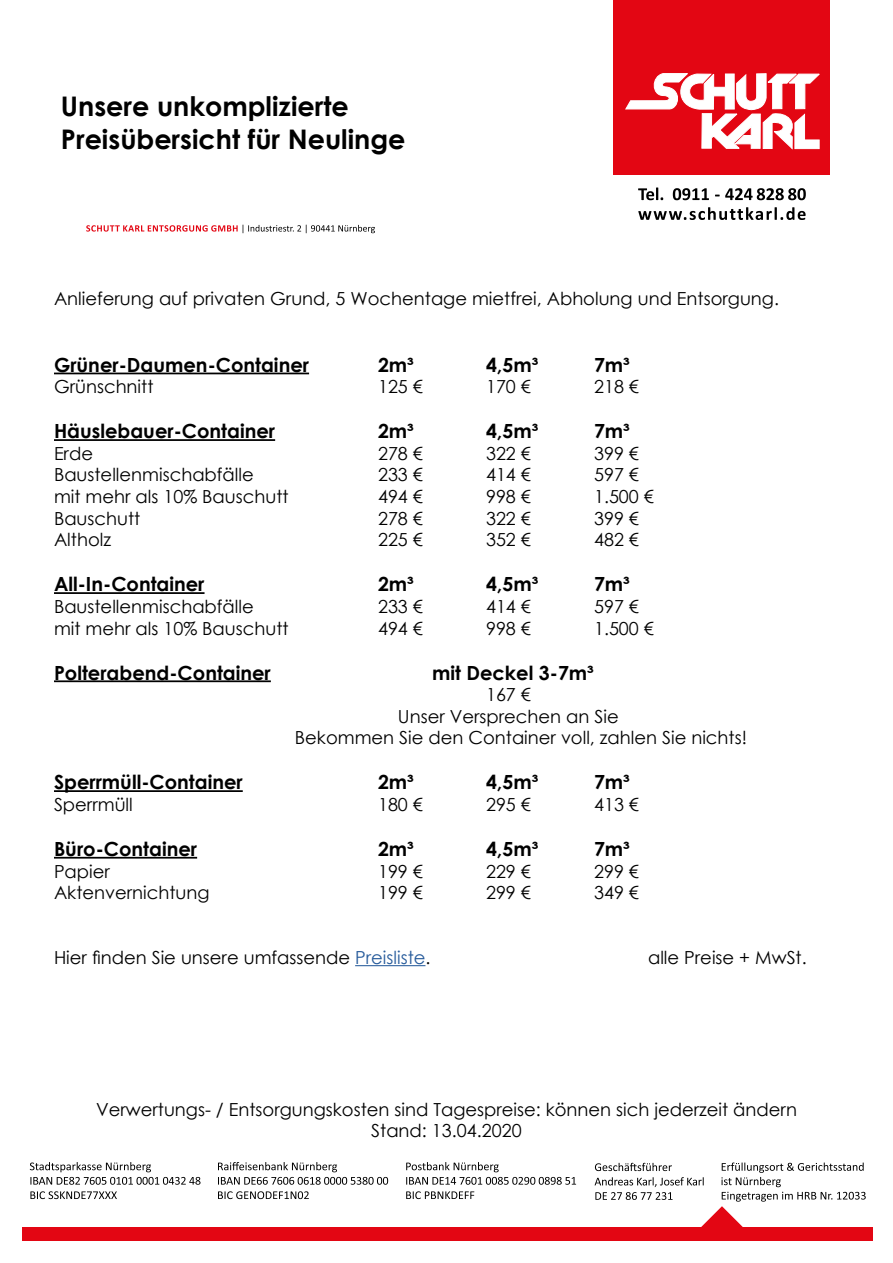
<style>
.page{position:relative;width:893px;height:1263px;background:#fff}
.page>*{position:absolute;margin:0;border:0;box-sizing:border-box;transform-origin:0 0}
.t1{font:700 27px/32.4px "Century Gothic";color:#000}
.t2{font:700 19.5px "Century Gothic";color:#000}
.t3{font:18px/21.6px "Century Gothic";color:#000;text-align:center}
.s1{color:#275b9b}
</style>
<div class="page">
<div style="left:22px;top:1227px;width:850px;height:13px;background:#e30613"></div>
<svg style="left:86px;top:225px;width:289px;height:8px"></svg>
<svg style="left:595px;top:1162px;width:271px;height:65px"></svg>
<svg style="left:30px;top:1191px;width:87px;height:8px"></svg>
<svg style="left:30px;top:1162px;width:171px;height:23px"></svg>
<svg style="left:218px;top:1191px;width:91px;height:8px"></svg>
<svg style="left:218px;top:1162px;width:170px;height:23px"></svg>
<svg style="left:406px;top:1191px;width:68px;height:8px"></svg>
<svg style="left:406px;top:1162px;width:170px;height:23px"></svg>
<svg style="left:638px;top:207px;width:168px;height:13px"></svg>
<svg style="left:638px;top:187px;width:168px;height:13px"></svg>
<div style="left:614px;top:0;width:216px;height:175px;background:#e30613"></div>
<svg style="left:625px;top:73px;width:195px;height:76px"></svg>
<hr style="left:54px;top:373px;width:255px;height:1px;background:#000">
<hr style="left:54px;top:439px;width:221px;height:2px;background:#000">
<hr style="left:54px;top:592px;width:151px;height:2px;background:#000">
<hr style="left:54px;top:680px;width:217px;height:2px;background:#000">
<hr style="left:54px;top:790px;width:189px;height:2px;background:#000">
<hr style="left:54px;top:857px;width:143px;height:1px;background:#000">
<hr style="left:355px;top:965px;width:70px;height:1px;background:#275b9b">
<h1 class="t1" style="left:61px;top:89px;width:346px">Unsere unkomplizierte<br>Preisübersicht für Neulinge</h1>
<p class="t3" style="left:54px;top:287px;width:726px">Anlieferung auf privaten Grund, 5 Wochentage mietfrei, Abholung und Entsorgung.</p>
<p class="t2" style="left:54px;top:350px;width:257px">Grüner-Daumen-Container</p>
<p class="t2" style="left:378px;top:350px;width:37px">2m³</p>
<p class="t2" style="left:486px;top:350px;width:54px">4,5m³</p>
<p class="t2" style="left:594px;top:350px;width:37px">7m³</p>
<p class="t3" style="left:54px;top:376px;width:101px">Grünschnitt</p>
<p class="t3" style="left:378px;top:376px;width:46px">125 €</p>
<p class="t3" style="left:486px;top:376px;width:46px">170 €</p>
<p class="t3" style="left:594px;top:376px;width:46px">218 €</p>
<p class="t2" style="left:54px;top:416px;width:223px">Häuslebauer-Container</p>
<p class="t2" style="left:378px;top:416px;width:37px">2m³</p>
<p class="t2" style="left:486px;top:416px;width:54px">4,5m³</p>
<p class="t2" style="left:594px;top:416px;width:37px">7m³</p>
<p class="t3" style="left:54px;top:442px;width:41px">Erde</p>
<p class="t3" style="left:378px;top:442px;width:46px">278 €</p>
<p class="t3" style="left:486px;top:442px;width:46px">322 €</p>
<p class="t3" style="left:594px;top:442px;width:46px">399 €</p>
<p class="t3" style="left:54px;top:464px;width:201px">Baustellenmischabfälle</p>
<p class="t3" style="left:378px;top:464px;width:46px">233 €</p>
<p class="t3" style="left:486px;top:464px;width:46px">414 €</p>
<p class="t3" style="left:594px;top:464px;width:46px">597 €</p>
<p class="t3" style="left:54px;top:485px;width:236px">mit mehr als 10% Bauschutt</p>
<p class="t3" style="left:378px;top:485px;width:46px">494 €</p>
<p class="t3" style="left:486px;top:485px;width:46px">998 €</p>
<p class="t3" style="left:594px;top:485px;width:61px">1.500 €</p>
<p class="t3" style="left:54px;top:507px;width:88px">Bauschutt</p>
<p class="t3" style="left:378px;top:507px;width:46px">278 €</p>
<p class="t3" style="left:486px;top:507px;width:46px">322 €</p>
<p class="t3" style="left:594px;top:507px;width:46px">399 €</p>
<p class="t3" style="left:54px;top:529px;width:59px">Altholz</p>
<p class="t3" style="left:378px;top:529px;width:46px">225 €</p>
<p class="t3" style="left:486px;top:529px;width:46px">352 €</p>
<p class="t3" style="left:594px;top:529px;width:46px">482 €</p>
<p class="t2" style="left:54px;top:569px;width:152px">All-In-Container</p>
<p class="t2" style="left:378px;top:569px;width:37px">2m³</p>
<p class="t2" style="left:486px;top:569px;width:54px">4,5m³</p>
<p class="t2" style="left:594px;top:569px;width:37px">7m³</p>
<p class="t3" style="left:54px;top:595px;width:201px">Baustellenmischabfälle</p>
<p class="t3" style="left:378px;top:595px;width:46px">233 €</p>
<p class="t3" style="left:486px;top:595px;width:46px">414 €</p>
<p class="t3" style="left:594px;top:595px;width:46px">597 €</p>
<p class="t3" style="left:54px;top:617px;width:236px">mit mehr als 10% Bauschutt</p>
<p class="t3" style="left:378px;top:617px;width:46px">494 €</p>
<p class="t3" style="left:486px;top:617px;width:46px">998 €</p>
<p class="t3" style="left:594px;top:617px;width:61px">1.500 €</p>
<p class="t2" style="left:54px;top:658px;width:218px">Polterabend-Container</p>
<p class="t2" style="left:432px;top:658px;width:163px">mit Deckel 3-7m³</p>
<p class="t3" style="left:486px;top:683px;width:46px">167 €</p>
<p class="t3" style="left:398px;top:705px;width:222px">Unser Versprechen an Sie</p>
<p class="t3" style="left:295px;top:727px;width:453px">Bekommen Sie den Container voll, zahlen Sie nichts!</p>
<p class="t2" style="left:54px;top:767px;width:190px">Sperrmüll-Container</p>
<p class="t2" style="left:378px;top:767px;width:37px">2m³</p>
<p class="t2" style="left:486px;top:767px;width:54px">4,5m³</p>
<p class="t2" style="left:594px;top:767px;width:37px">7m³</p>
<p class="t3" style="left:54px;top:793px;width:80px">Sperrmüll</p>
<p class="t3" style="left:378px;top:793px;width:46px">180 €</p>
<p class="t3" style="left:486px;top:793px;width:46px">295 €</p>
<p class="t3" style="left:594px;top:793px;width:46px">413 €</p>
<p class="t2" style="left:54px;top:834px;width:145px">Büro-Container</p>
<p class="t2" style="left:378px;top:834px;width:37px">2m³</p>
<p class="t2" style="left:486px;top:834px;width:54px">4,5m³</p>
<p class="t2" style="left:594px;top:834px;width:37px">7m³</p>
<p class="t3" style="left:54px;top:860px;width:57px">Papier</p>
<p class="t3" style="left:378px;top:860px;width:46px">199 €</p>
<p class="t3" style="left:486px;top:860px;width:46px">229 €</p>
<p class="t3" style="left:594px;top:860px;width:46px">299 €</p>
<p class="t3" style="left:54px;top:881px;width:157px">Aktenvernichtung</p>
<p class="t3" style="left:378px;top:881px;width:46px">199 €</p>
<p class="t3" style="left:486px;top:881px;width:46px">299 €</p>
<p class="t3" style="left:594px;top:881px;width:46px">349 €</p>
<p class="t3" style="left:54px;top:946px;width:378px">Hier finden Sie unsere umfassende <span class="s1">Preisliste</span>.</p>
<p class="t3" style="left:648px;top:946px;width:160px">alle Preise + MwSt.</p>
<p class="t3" style="left:96px;top:1098px;width:702px">Verwertungs- / Entsorgungskosten sind Tagespreise: können sich jederzeit ändern<br>Stand: 13.04.2020</p>
</div>
